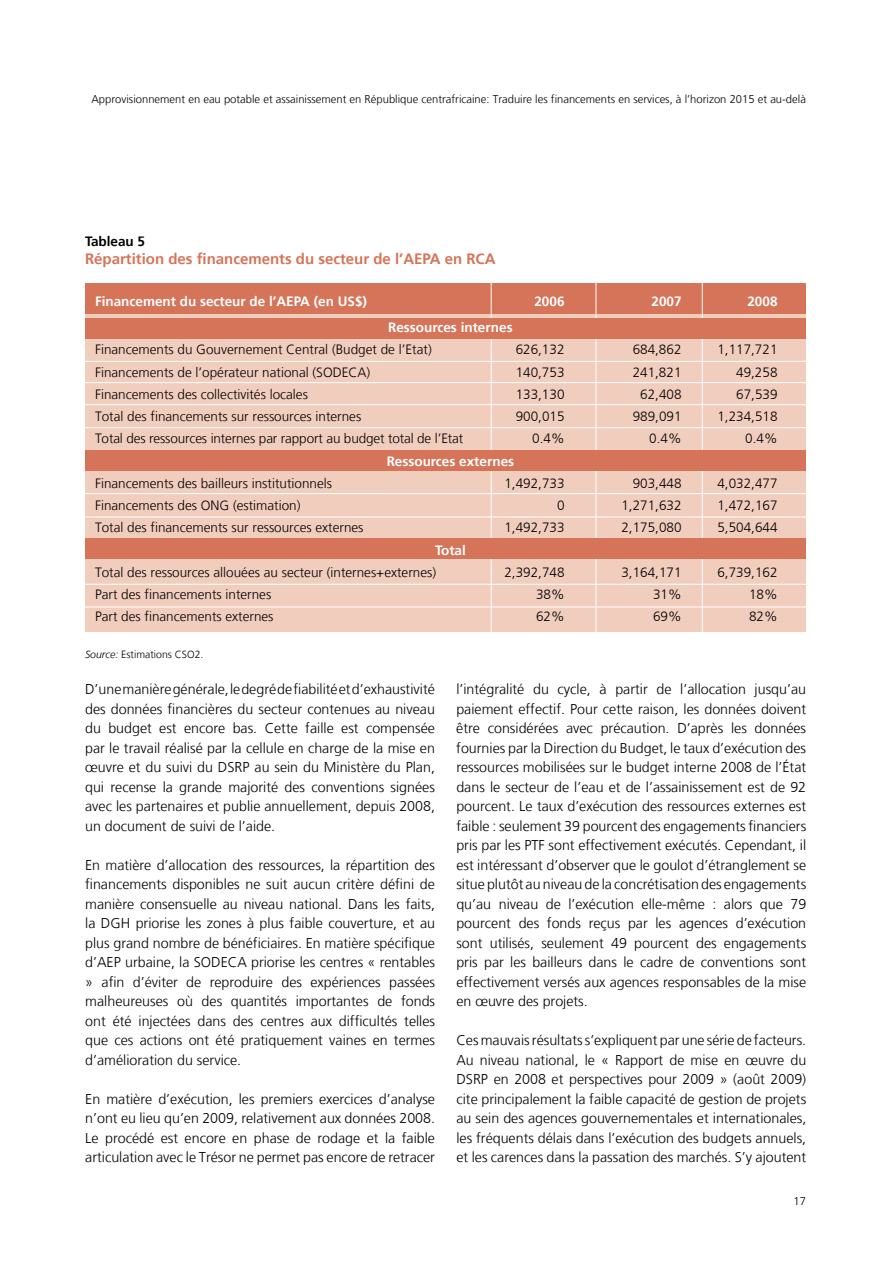
<style>
.page{position:relative;width:891px;height:1269px;background:#fff}
.page>*{position:absolute;margin:0;border:0;box-sizing:border-box;transform-origin:0 0}
.t1{font:700 15px "Frutiger 65";color:#d67459}
.t2{font:300 14.25px/19.5px "Frutiger LT";color:#000;text-align:justify}
.t3{font:300 13.5px "Frutiger LT";color:#000}
.t4{font:700 13.5px "Frutiger 65";color:#fff}
.t5{font:700 13.5px "Frutiger 65";color:#000}
.t6{font:300 11.25px "Frutiger LT";color:#000}
.t7{font:300 10.5px "Frutiger LT";color:#000}
.s1{font-style:italic}
</style>
<div class="page">
<div style="left:85px;top:311px;width:721px;height:321px;background:#f1cdbe"></div>
<div style="left:85px;top:284px;width:721px;height:30px;background:#d67459"></div>
<hr style="left:491px;top:282px;width:1px;height:357px;background:#fff">
<hr style="left:596px;top:282px;width:1px;height:357px;background:#fff">
<hr style="left:702px;top:282px;width:1px;height:357px;background:#fff">
<hr style="left:80px;top:361px;width:726px;height:1px;background:#fff">
<hr style="left:80px;top:382px;width:726px;height:1px;background:#fff">
<hr style="left:80px;top:404px;width:726px;height:1px;background:#fff">
<hr style="left:80px;top:427px;width:726px;height:1px;background:#fff">
<hr style="left:80px;top:493px;width:726px;height:1px;background:#fff">
<hr style="left:80px;top:517px;width:726px;height:1px;background:#fff">
<hr style="left:80px;top:584px;width:726px;height:1px;background:#fff">
<hr style="left:80px;top:607px;width:726px;height:1px;background:#fff">
<div style="left:85px;top:318px;width:721px;height:21px;background:#d67459"></div>
<div style="left:85px;top:450px;width:721px;height:20px;background:#d67459"></div>
<div style="left:85px;top:539px;width:721px;height:20px;background:#d67459"></div>
<p class="t6" style="left:91px;top:93px;width:716px">Approvisionnement en eau potable et assainissement en République centrafricaine: Traduire les financements en services, à l’horizon 2015 et au-delà</p>
<p class="t5" style="left:85px;top:234px;width:62px">Tableau 5</p>
<p class="t1" style="left:85px;top:250px;width:412px">Répartition des financements du secteur de l’AEPA en RCA</p>
<p class="t4" style="left:95px;top:293px;width:274px">Financement du secteur de l’AEPA (en US$)</p>
<p class="t4" style="left:534px;top:293px;width:32px">2006</p>
<p class="t4" style="left:651px;top:293px;width:32px">2007</p>
<p class="t4" style="left:747px;top:293px;width:32px">2008</p>
<p class="t4" style="left:388px;top:319px;width:126px">Ressources internes</p>
<p class="t3" style="left:95px;top:342px;width:338px">Financements du Gouvernement Central (Budget de l’Etat)</p>
<p class="t3" style="left:516px;top:342px;width:50px">626,132</p>
<p class="t3" style="left:633px;top:342px;width:50px">684,862</p>
<p class="t3" style="left:717px;top:342px;width:62px">1,117,721</p>
<p class="t3" style="left:95px;top:364px;width:277px">Financements de l’opérateur national (SODECA)</p>
<p class="t3" style="left:516px;top:364px;width:50px">140,753</p>
<p class="t3" style="left:633px;top:364px;width:50px">241,821</p>
<p class="t3" style="left:736px;top:364px;width:43px">49,258</p>
<p class="t3" style="left:95px;top:386px;width:214px">Financements des collectivités locales</p>
<p class="t3" style="left:516px;top:386px;width:50px">133,130</p>
<p class="t3" style="left:640px;top:386px;width:43px">62,408</p>
<p class="t3" style="left:736px;top:386px;width:43px">67,539</p>
<p class="t3" style="left:95px;top:409px;width:268px">Total des financements sur ressources internes</p>
<p class="t3" style="left:516px;top:409px;width:50px">900,015</p>
<p class="t3" style="left:633px;top:409px;width:50px">989,091</p>
<p class="t3" style="left:717px;top:409px;width:62px">1,234,518</p>
<p class="t3" style="left:95px;top:431px;width:370px">Total des ressources internes par rapport au budget total de l’Etat</p>
<p class="t3" style="left:532px;top:431px;width:34px">0.4%</p>
<p class="t3" style="left:649px;top:431px;width:34px">0.4%</p>
<p class="t3" style="left:745px;top:431px;width:34px">0.4%</p>
<p class="t4" style="left:387px;top:453px;width:129px">Ressources externes</p>
<p class="t3" style="left:95px;top:475px;width:239px">Financements des bailleurs institutionnels</p>
<p class="t3" style="left:504px;top:475px;width:62px">1,492,733</p>
<p class="t3" style="left:633px;top:475px;width:50px">903,448</p>
<p class="t3" style="left:717px;top:475px;width:62px">4,032,477</p>
<p class="t3" style="left:95px;top:498px;width:207px">Financements des ONG (estimation)</p>
<p class="t3" style="left:557px;top:498px;width:9px">0</p>
<p class="t3" style="left:621px;top:498px;width:62px">1,271,632</p>
<p class="t3" style="left:717px;top:498px;width:62px">1,472,167</p>
<p class="t3" style="left:95px;top:520px;width:270px">Total des financements sur ressources externes</p>
<p class="t3" style="left:504px;top:520px;width:62px">1,492,733</p>
<p class="t3" style="left:621px;top:520px;width:62px">2,175,080</p>
<p class="t3" style="left:717px;top:520px;width:62px">5,504,644</p>
<p class="t4" style="left:435px;top:542px;width:32px">Total</p>
<p class="t3" style="left:95px;top:564px;width:343px">Total des ressources allouées au secteur (internes+externes)</p>
<p class="t3" style="left:504px;top:564px;width:62px">2,392,748</p>
<p class="t3" style="left:621px;top:564px;width:62px">3,164,171</p>
<p class="t3" style="left:717px;top:564px;width:62px">6,739,162</p>
<p class="t3" style="left:95px;top:587px;width:178px">Part des financements internes</p>
<p class="t3" style="left:536px;top:587px;width:30px">38%</p>
<p class="t3" style="left:653px;top:587px;width:30px">31%</p>
<p class="t3" style="left:749px;top:587px;width:30px">18%</p>
<p class="t3" style="left:95px;top:609px;width:180px">Part des financements externes</p>
<p class="t3" style="left:536px;top:609px;width:30px">62%</p>
<p class="t3" style="left:653px;top:609px;width:30px">69%</p>
<p class="t3" style="left:749px;top:609px;width:30px">82%</p>
<p class="t7" style="left:85px;top:648px;width:120px"><span class="s1">Source:</span> Estimations CSO2.</p>
<p class="t2" style="left:85px;top:680px;width:351px">D’unemanièregénérale,ledegrédefiabilitéetd’exhaustivité des données financières du secteur contenues au niveau du budget est encore bas. Cette faille est compensée par le travail réalisé par la cellule en charge de la mise en œuvre et du suivi du DSRP au sein du Ministère du Plan, qui recense la grande majorité des conventions signées avec les partenaires et publie annuellement, depuis 2008, un document de suivi de l’aide.</p>
<p class="t2" style="left:85px;top:855px;width:352px">En matière d’allocation des ressources, la répartition des financements disponibles ne suit aucun critère défini de manière consensuelle au niveau national. Dans les faits, la DGH priorise les zones à plus faible couverture, et au plus grand nombre de bénéficiaires. En matière spécifique d’AEP urbaine, la SODECA priorise les centres « rentables » afin d’éviter de reproduire des expériences passées malheureuses où des quantités importantes de fonds ont été injectées dans des centres aux difficultés telles que ces actions ont été pratiquement vaines en termes d’amélioration du service.</p>
<p class="t2" style="left:85px;top:1089px;width:351px">En matière d’exécution, les premiers exercices d’analyse n’ont eu lieu qu’en 2009, relativement aux données 2008.<br>Le procédé est encore en phase de rodage et la faible articulation avec le Trésor ne permet pas encore de retracer</p>
<p class="t2" style="left:456px;top:680px;width:351px">l’intégralité du cycle, à partir de l’allocation jusqu’au paiement effectif. Pour cette raison, les données doivent être considérées avec précaution. D’après les données fournies par la Direction du Budget, le taux d’exécution des ressources mobilisées sur le budget interne 2008 de l’État dans le secteur de l’eau et de l’assainissement est de 92 pourcent. Le taux d’exécution des ressources externes est faible : seulement 39 pourcent des engagements financiers pris par les PTF sont effectivement exécutés. Cependant, il est intéressant d’observer que le goulot d’étranglement se situe plutôt au niveau de la concrétisation des engagements qu’au niveau de l’exécution elle-même : alors que 79 pourcent des fonds reçus par les agences d’exécution sont utilisés, seulement 49 pourcent des engagements pris par les bailleurs dans le cadre de conventions sont effectivement versés aux agences responsables de la mise en œuvre des projets.</p>
<p class="t2" style="left:456px;top:1031px;width:351px">Ces mauvais résultats s’expliquent par une série de facteurs.<br>Au niveau national, le « Rapport de mise en œuvre du DSRP en 2008 et perspectives pour 2009 » (août 2009) cite principalement la faible capacité de gestion de projets au sein des agences gouvernementales et internationales, les fréquents délais dans l’exécution des budgets annuels, et les carences dans la passation des marchés. S’y ajoutent</p>
<p class="t6" style="left:794px;top:1195px;width:14px">17</p>
</div>
